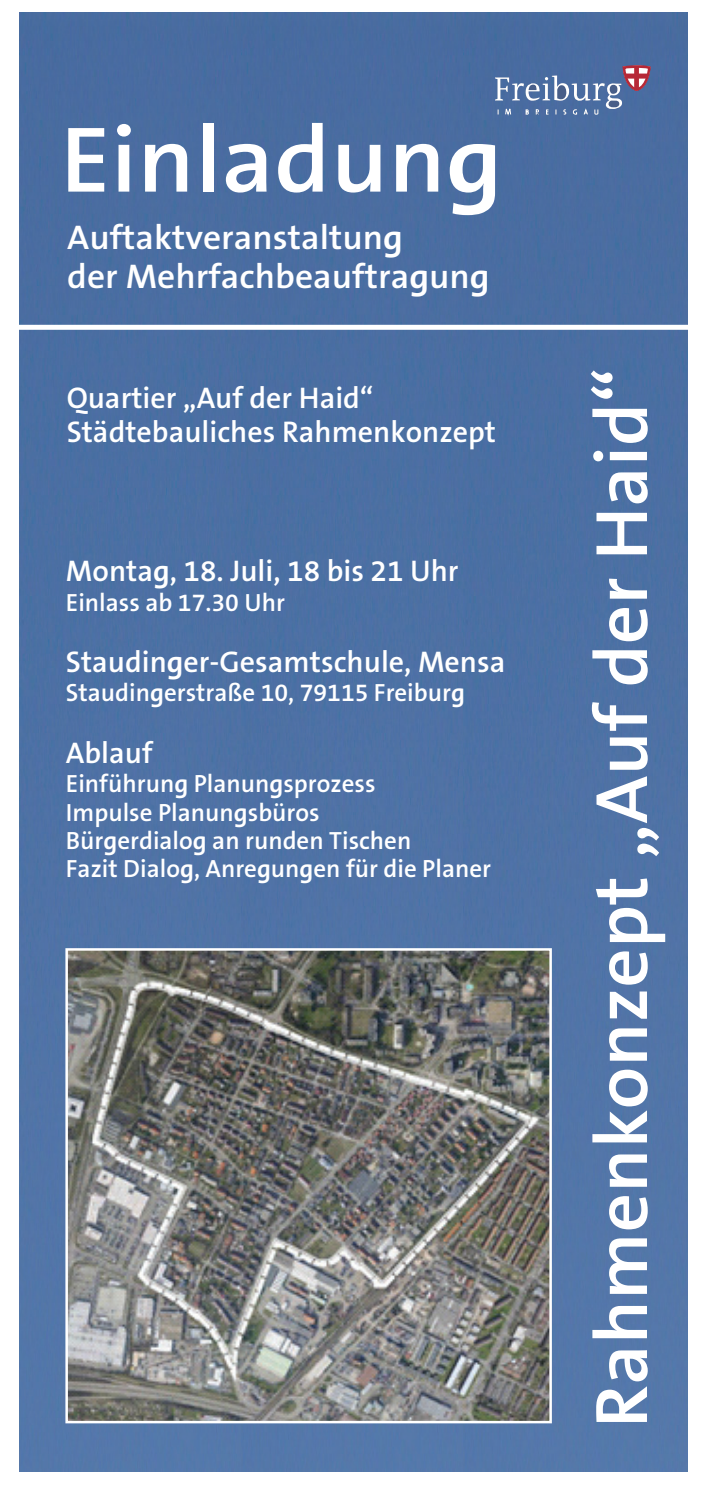
<style>
.page{position:relative;width:702px;height:1489px;background:#fff}
.page>*{position:absolute;margin:0;border:0;box-sizing:border-box;transform-origin:0 0}
.t1{font:700 94px "Thesans Badenova";color:#fff;scale:1.07 1}
.t2{font:700 74.75px "Thesans Badenova";color:#fff}
.t3{font:700 34.5px/39px "Thesans Badenova";color:#fff}
.t4{font:700 30px/34px "Thesans Badenova";color:#fff}
.t5{font:700 25px/28.5px "Thesans Badenova";color:#fff}
</style>
<div class="page">
<div style="left:20px;top:13px;width:221px;height:1457px;background:#4c6fa3"></div>
<div style="left:241px;top:13px;width:222px;height:1457px;background:#4b6fa3"></div>
<div style="left:463px;top:13px;width:224px;height:1457px;background:#4d71a4"></div>
<div style="left:0;top:325px;width:702px;height:5px;background:#fff"></div>
<img style="left:68px;top:951px;width:481px;height:469px">
<div style="left:65px;top:948px;width:487px;height:475px;border:2px solid #fff"></div>
<svg style="left:495px;top:19px;width:157px;height:97px;background:#5874a3"></svg>
<h1 class="t1" style="left:60px;top:111px;width:414px">Einladung</h1>
<h3 class="t3" style="left:67px;top:219px;width:424px">Auftaktveranstaltung<br>der Mehrfachbeauftragung</h3>
<p class="t4" style="left:67px;top:381px;width:431px">Quartier „Auf der Haid“<br>Städtebauliches Rahmenkonzept</p>
<p class="t4" style="left:66px;top:555px;width:394px">Montag, 18. Juli, 18 bis 21 Uhr</p>
<p class="t5" style="left:66px;top:588px;width:220px">Einlass ab 17.30 Uhr</p>
<p class="t4" style="left:66px;top:645px;width:441px">Staudinger-Gesamtschule, Mensa</p>
<p class="t5" style="left:66px;top:679px;width:400px">Staudingerstraße 10, 79115 Freiburg</p>
<p class="t4" style="left:66px;top:736px;width:88px">Ablauf</p>
<p class="t5" style="left:66px;top:770px;width:426px">Einführung Planungsprozess<br>Impulse Planungsbüros<br>Bürgerdialog an runden Tischen<br>Fazit Dialog, Anregungen für die Planer</p>
<h2 class="t2" style="left:582px;top:1427px;width:1062px;rotate:-90deg">Rahmenkonzept „Auf der Haid“</h2>
</div>
